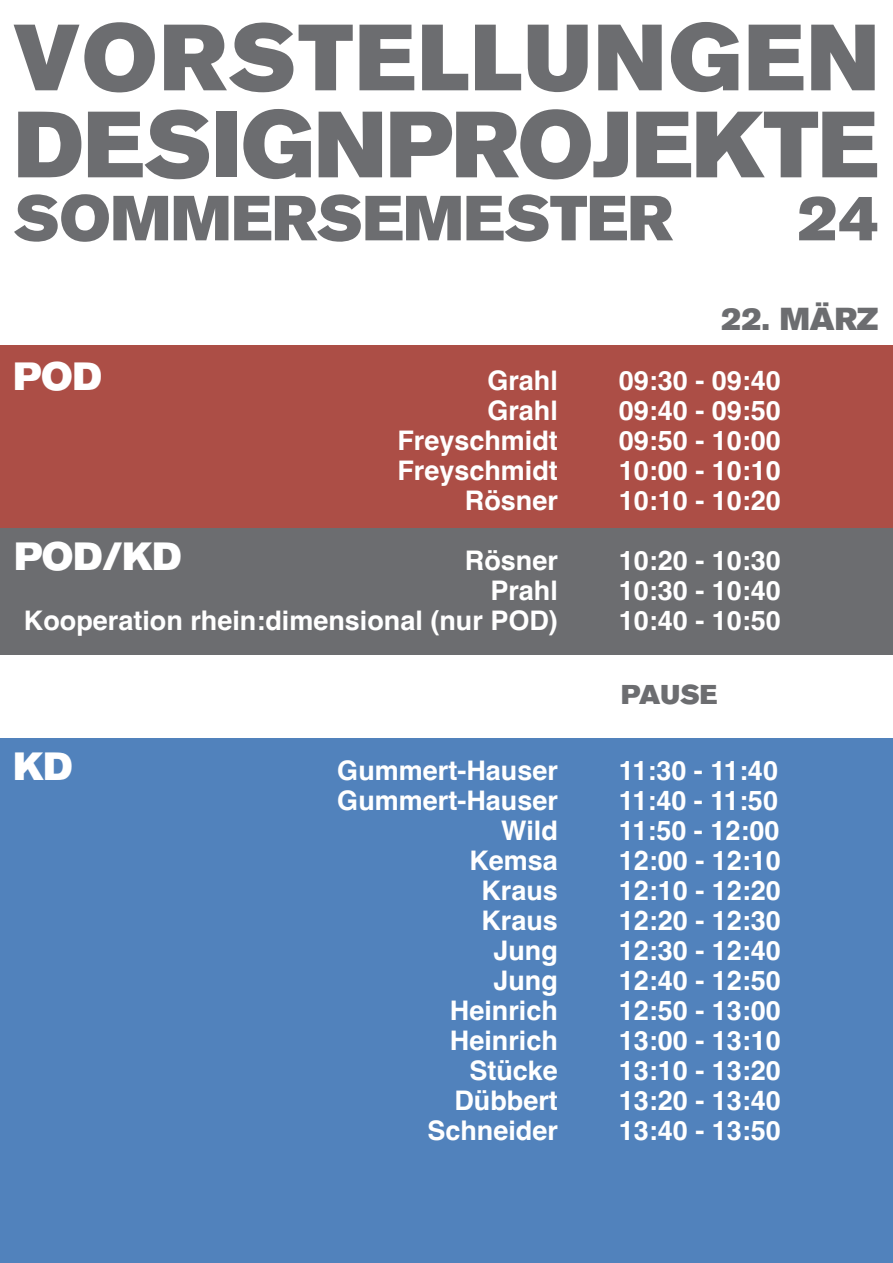
<style>
.page{position:relative;width:893px;height:1263px;background:#fff}
.page>*{position:absolute;margin:0;border:0;box-sizing:border-box;transform-origin:0 0}
.t1{font:93px/87px "Akzidenz Grotesk BQ Super";color:#6c6d70}
.t2{font:63px "Akzidenz Grotesk BQ Super";color:#6c6d70}
.t3{font:39px "Akzidenz Grotesk BQ Super";color:#fff}
.t4{font:31.5px "Akzidenz Grotesk BQ Super";color:#6c6d70}
.t5{font:700 27px "Helvetica";color:#fff}
.t6{font:27px "Akzidenz Grotesk BQ Super";color:#6c6d70}
</style>
<div class="page">
<div style="left:0;top:527px;width:893px;height:128px;background:#6c6d70"></div>
<div style="left:0;top:345px;width:893px;height:182px;background:#ac4e46"></div>
<div style="left:0;top:738px;width:893px;height:525px;background:#5182bc"></div>
<p class="t1" style="left:14px;top:15px;width:867px">VORSTELLUNGEN<br>DESIGNPROJEKTE</p>
<p class="t2" style="left:14px;top:182px;width:660px">SOMMERSEMESTER</p>
<p class="t2" style="left:797px;top:182px;width:83px">24</p>
<p class="t3" style="left:14px;top:354px;width:90px">POD</p>
<p class="t5" style="left:487px;top:364px;width:72px">Grahl</p>
<p class="t5" style="left:487px;top:394px;width:72px">Grahl</p>
<p class="t5" style="left:397px;top:424px;width:162px">Freyschmidt</p>
<p class="t5" style="left:397px;top:454px;width:162px">Freyschmidt</p>
<p class="t5" style="left:465px;top:484px;width:95px">Rösner</p>
<p class="t5" style="left:465px;top:544px;width:95px">Rösner</p>
<p class="t5" style="left:490px;top:574px;width:69px">Prahl</p>
<p class="t5" style="left:24px;top:604px;width:536px">Kooperation rhein:dimensional (nur POD)</p>
<p class="t3" style="left:14px;top:534px;width:169px">POD/KD</p>
<p class="t3" style="left:14px;top:744px;width:61px">KD</p>
<p class="t5" style="left:337px;top:754px;width:222px">Gummert-Hauser</p>
<p class="t5" style="left:337px;top:784px;width:222px">Gummert-Hauser</p>
<p class="t5" style="left:501px;top:814px;width:58px">Wild</p>
<p class="t5" style="left:469px;top:844px;width:90px">Kemsa</p>
<p class="t5" style="left:481px;top:874px;width:78px">Kraus</p>
<p class="t5" style="left:481px;top:904px;width:78px">Kraus</p>
<p class="t5" style="left:493px;top:934px;width:66px">Jung</p>
<p class="t5" style="left:493px;top:964px;width:66px">Jung</p>
<p class="t5" style="left:450px;top:994px;width:110px">Heinrich</p>
<p class="t5" style="left:450px;top:1024px;width:110px">Heinrich</p>
<p class="t5" style="left:469px;top:1054px;width:90px">Stücke</p>
<p class="t5" style="left:454px;top:1084px;width:105px">Dübbert</p>
<p class="t5" style="left:427px;top:1114px;width:132px">Schneider</p>
<p class="t4" style="left:721px;top:301px;width:158px">22. MÄRZ</p>
<p class="t5" style="left:619px;top:364px;width:164px">09:30 - 09:40</p>
<p class="t5" style="left:619px;top:394px;width:164px">09:40 - 09:50</p>
<p class="t5" style="left:619px;top:424px;width:164px">09:50 - 10:00</p>
<p class="t5" style="left:619px;top:454px;width:164px">10:00 - 10:10</p>
<p class="t5" style="left:619px;top:484px;width:164px">10:10 - 10:20</p>
<p class="t5" style="left:619px;top:544px;width:164px">10:20 - 10:30</p>
<p class="t5" style="left:619px;top:574px;width:164px">10:30 - 10:40</p>
<p class="t5" style="left:619px;top:604px;width:164px">10:40 - 10:50</p>
<p class="t6" style="left:621px;top:679px;width:98px">PAUSE</p>
<p class="t5" style="left:619px;top:754px;width:161px">11:30 - 11:40</p>
<p class="t5" style="left:619px;top:784px;width:161px">11:40 - 11:50</p>
<p class="t5" style="left:619px;top:814px;width:162px">11:50 - 12:00</p>
<p class="t5" style="left:619px;top:844px;width:164px">12:00 - 12:10</p>
<p class="t5" style="left:619px;top:874px;width:164px">12:10 - 12:20</p>
<p class="t5" style="left:619px;top:904px;width:164px">12:20 - 12:30</p>
<p class="t5" style="left:619px;top:934px;width:164px">12:30 - 12:40</p>
<p class="t5" style="left:619px;top:964px;width:164px">12:40 - 12:50</p>
<p class="t5" style="left:619px;top:994px;width:164px">12:50 - 13:00</p>
<p class="t5" style="left:619px;top:1024px;width:164px">13:00 - 13:10</p>
<p class="t5" style="left:619px;top:1054px;width:164px">13:10 - 13:20</p>
<p class="t5" style="left:619px;top:1084px;width:164px">13:20 - 13:40</p>
<p class="t5" style="left:619px;top:1114px;width:164px">13:40 - 13:50</p>
</div>
